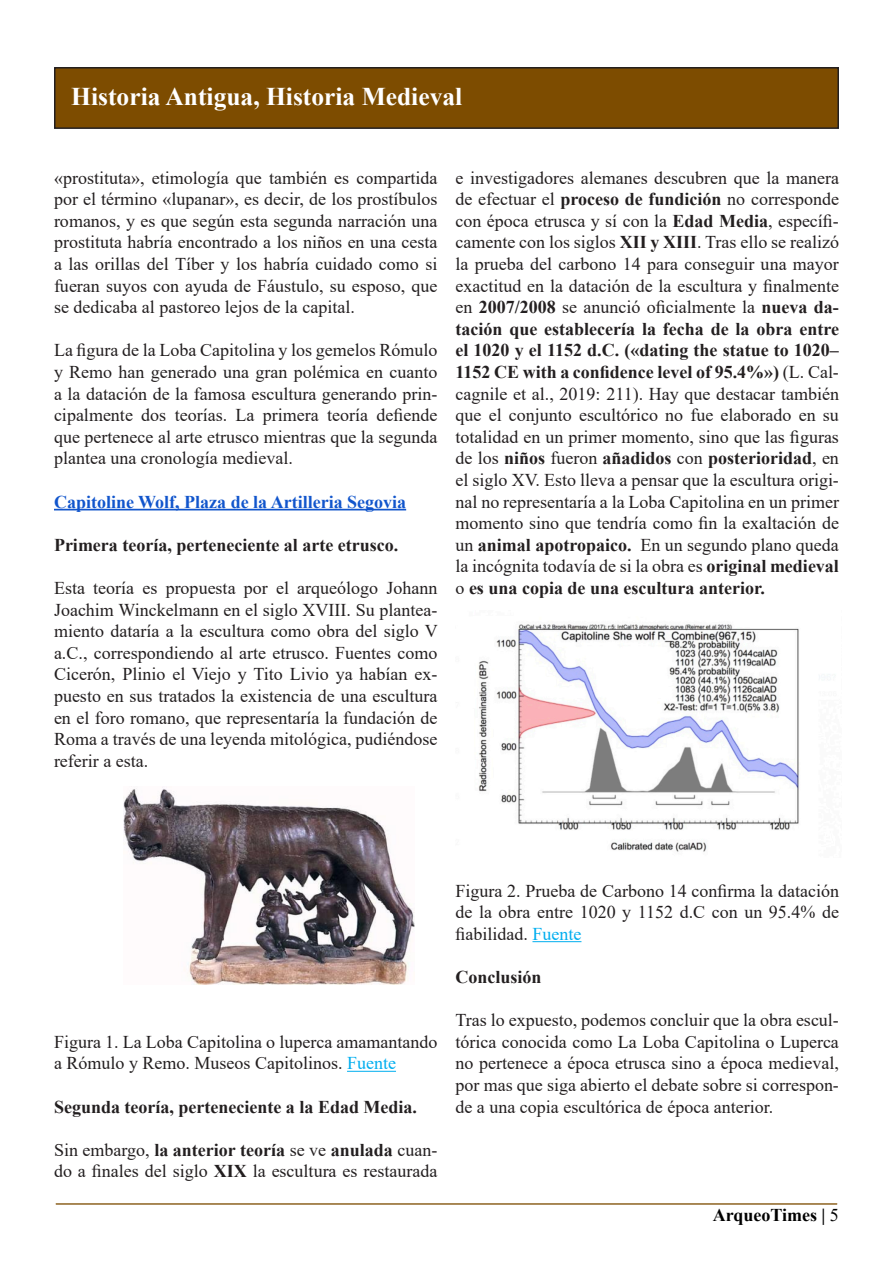
<style>
.page{position:relative;width:893px;height:1263px;background:#fff}
.page>*{position:absolute;margin:0;border:0;box-sizing:border-box;transform-origin:0 0}
.t1{font:700 25.5px "Times New Roman";color:#fff}
.t2{font:18px/21.6px "Times New Roman";color:#231f20;text-align:justify}
.t3{font:700 18px "Times New Roman";color:#231f20}
.t4{font:700 18px "Times New Roman";color:#15c}
.t5{font:700 18px "Times New Roman";color:#000}
.s1{font-weight:700}
.s2{color:#00aeef}
.s3{font-weight:400}
</style>
<div class="page">
<svg style="left:55px;top:1203px;width:783px;height:2px;background:#a88857"></svg>
<div style="left:55px;top:68px;width:783px;height:60px;background:#7d4c00"></div>
<div style="left:54px;top:67px;width:785px;height:62px;border:2px solid #231f20"></div>
<hr style="left:54px;top:509px;width:352px;height:1px;background:#15c">
<hr style="left:347px;top:1071px;width:49px;height:1px;background:#00aeef">
<hr style="left:532px;top:941px;width:49px;height:1px;background:#00aeef">
<img style="left:123px;top:787px;width:292px;height:197px">
<img style="left:478px;top:624px;width:342px;height:228px">
<p class="t1" style="left:71px;top:78px;width:392px">Historia Antigua, Historia Medieval</p>
<p class="t2" style="left:54px;top:166px;width:385px">«prostituta», etimología que también es compartida por el término «lupanar», es decir, de los prostíbulos romanos, y es que según esta segunda narración una prostituta habría encontrado a los niños en una cesta a las orillas del Tíber y los habría cuidado como si fueran suyos con ayuda de Fáustulo, su esposo, que se dedicaba al pastoreo lejos de la capital.</p>
<p class="t2" style="left:54px;top:339px;width:385px">La figura de la Loba Capitolina y los gemelos Rómulo y Remo han generado una gran polémica en cuanto a la datación de la famosa escultura generando prin&shy;cipalmente dos teorías. La primera teoría defiende que pertenece al arte etrusco mientras que la segunda plantea una cronología medieval.</p>
<p class="t4" style="left:54px;top:489px;width:354px">Capitoline Wolf, Plaza de la Artilleria Segovia</p>
<p class="t3" style="left:54px;top:532px;width:346px">Primera teoría, perteneciente al arte etrusco.</p>
<p class="t2" style="left:54px;top:577px;width:385px">Esta teoría es propuesta por el arqueólogo Johann Joachim Winckelmann en el siglo XVIII. Su plantea&shy;miento dataría a la escultura como obra del siglo V a.C., correspondiendo al arte etrusco. Fuentes como Cicerón, Plinio el Viejo y Tito Livio ya habían ex&shy;puesto en sus tratados la existencia de una escultura en el foro romano, que representaría la fundación de Roma a través de una leyenda mitológica, pudiéndose referir a esta.</p>
<p class="t2" style="left:455px;top:166px;width:385px">e investigadores alemanes descubren que la manera de efectuar el <span class="s1">proceso de fundición</span> no corresponde con época etrusca y sí con la <span class="s1">Edad Media</span>, específi&shy;camente con los siglos <span class="s1">XII y XIII</span>. Tras ello se realizó la prueba del carbono 14 para conseguir una mayor exactitud en la datación de la escultura y finalmente en <span class="s1">2007/2008</span> se anunció oficialmente la <span class="s1">nueva da&shy;tación que establecería la fecha de la obra entre el 1020 y el 1152 d.C. («dating the statue to 1020– 1152 CE with a confidence level of 95.4%»)</span> (L. Cal&shy;cagnile et al., 2019: 211). Hay que destacar también que el conjunto escultórico no fue elaborado en su totalidad en un primer momento, sino que las figuras de los <span class="s1">niños</span> fueron <span class="s1">añadidos</span> con <span class="s1">posterioridad</span>, en el siglo XV. Esto lleva a pensar que la escultura origi&shy;nal no representaría a la Loba Capitolina en un primer momento sino que tendría como fin la exaltación de un <span class="s1">animal apotropaico.</span> En un segundo plano queda la incógnita todavía de si la obra es <span class="s1">original medieval </span>o <span class="s1">es una copia de una escultura anterior.</span></p>
<p class="t2" style="left:54px;top:1030px;width:385px">Figura 1. La Loba Capitolina o luperca amamantando a Rómulo y Remo. Museos Capitolinos. <span class="s2">Fuente</span></p>
<p class="t3" style="left:54px;top:1093px;width:364px">Segunda teoría, perteneciente a la Edad Media.</p>
<p class="t2" style="left:54px;top:1138px;width:385px">Sin embargo, <span class="s1">la anterior teoría</span> se ve <span class="s1">anulada</span> cuan&shy;do a finales del siglo <span class="s1">XIX</span> la escultura es restaurada</p>
<p class="t2" style="left:455px;top:879px;width:385px">Figura 2. Prueba de Carbono 14 confirma la datación de la obra entre 1020 y 1152 d.C con un 95.4% de fiabilidad. <span class="s2">Fuente</span></p>
<p class="t3" style="left:455px;top:964px;width:88px">Conclusión</p>
<p class="t2" style="left:455px;top:1009px;width:385px">Tras lo expuesto, podemos concluir que la obra escul&shy;tórica conocida como La Loba Capitolina o Luperca no pertenece a época etrusca sino a época medieval, por mas que siga abierto el debate sobre si correspon&shy;de a una copia escultórica de época anterior.</p>
<p class="t5" style="left:713px;top:1202px;width:128px">ArqueoTimes | <span class="s3">5</span></p>
</div>
